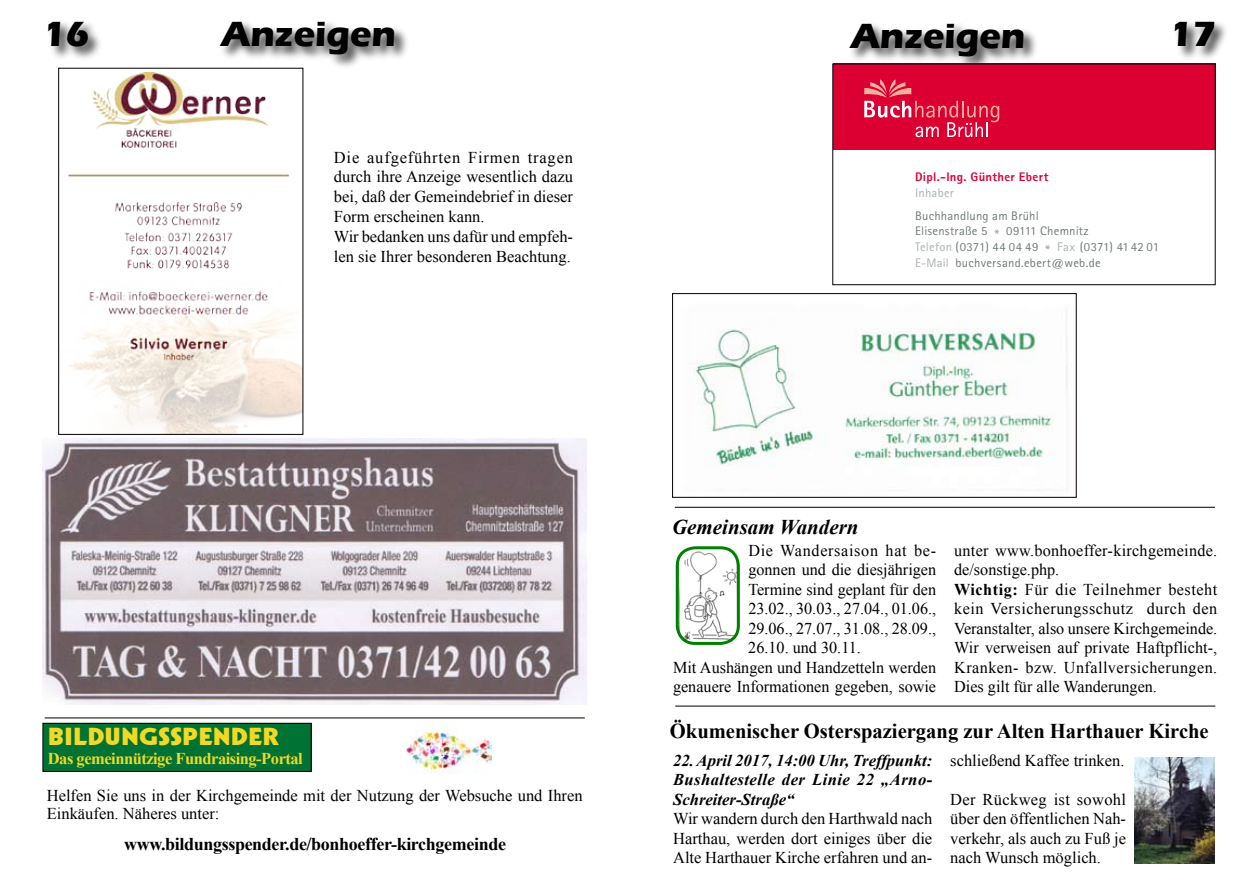
<style>
.page{position:relative;width:1259px;height:893px;background:#fff}
.page>*{position:absolute;margin:0;border:0;box-sizing:border-box;transform-origin:0 0}
.t1{font:700 36px "Eras ITC";color:#000}
.t2{font:24px "Geometric 231 BT Heavy C";color:#f1d925;scale:1.15 1}
.t3{font:700 21px "Times New Roman";color:#000}
.t4{font:italic 700 21px "Times New Roman";color:#000}
.t5{font:700 18px "Times New Roman";letter-spacing:-.02em;color:#000}
.t6{font:16.5px/19.8px "Times New Roman";color:#000}
.t7{font:16.5px/19.5px "Times New Roman";letter-spacing:.02em;color:#000}
.t8{font:italic 700 16.5px/19.5px "Times New Roman";letter-spacing:.025em;color:#000;text-align:justify}
.t9{font:700 16.5px "Times New Roman";letter-spacing:-.03em;color:#f1d925}
.t10{font:16.5px "Times New Roman";letter-spacing:.045em;color:#000}
.t11{font:12.45px/15.6px "AT Rotis Sans Serif";letter-spacing:.015em;color:#717878}
.t12{font:800 12.45px "AT Rotis Sans Serif";letter-spacing:.02em;color:#db0031}
.t13{font:12.45px "AT Rotis Sans Serif";letter-spacing:.015em;color:#abb1b2}
.s1{color:#abb1b2}
.s2{font-weight:700}
</style>
<div class="page">
<div style="left:46px;top:19px;width:57px;height:44px;background:#000;opacity:.75"></div>
<div style="left:1172px;top:19px;width:57px;height:43px;background:#000;opacity:.75"></div>
<div style="left:848px;top:20px;width:191px;height:53px;background:#000;opacity:.75"></div>
<div style="left:218px;top:19px;width:192px;height:52px;background:#000;opacity:.75"></div>
<img style="left:43px;top:438px;width:543px;height:266px">
<hr style="left:45px;top:718px;width:540px;height:1px;background:#000">
<img style="left:68px;top:72px;width:233px;height:361px">
<div style="left:58px;top:68px;width:245px;height:367px;border:1px solid #000"></div>
<img style="left:695px;top:328px;width:373px;height:138px">
<div style="left:672px;top:293px;width:404px;height:204px;border:1px solid #000"></div>
<div style="left:833px;top:64px;width:382px;height:86px;background:#db0031"></div>
<svg style="left:864px;top:79px;width:135px;height:58px"></svg>
<svg style="left:994px;top:229px;width:5px;height:5px"></svg>
<svg style="left:1045px;top:245px;width:4px;height:4px"></svg>
<div style="left:832px;top:64px;width:383px;height:221px;border:1px solid #000"></div>
<hr style="left:675px;top:507px;width:540px;height:1px;background:#000">
<img style="left:407px;top:721px;width:85px;height:52px">
<div style="left:43px;top:723px;width:268px;height:48px;background:#007233"></div>
<div style="left:43px;top:723px;width:268px;height:49px;border:1px solid #000"></div>
<img style="left:677px;top:548px;width:61px;height:95px;border-radius:18px">
<div style="left:676px;top:546px;width:64px;height:99px;border:3px solid #008000;border-radius:18px"></div>
<hr style="left:675px;top:706px;width:540px;height:1px;background:#000">
<img style="left:1134px;top:758px;width:80px;height:105px">
<h1 class="t1" style="left:43px;top:14px;width:48px">16</h1>
<h1 class="t1" style="left:221px;top:14px;width:176px">Anzeigen</h1>
<h1 class="t1" style="left:850px;top:15px;width:176px">Anzeigen</h1>
<h1 class="t1" style="left:1169px;top:14px;width:48px">17</h1>
<p class="t6" style="left:334px;top:147px;width:241px">Die aufgeführten Firmen tragen durch ihre Anzeige wesentlich dazu bei, daß der Gemeindebrief in dieser<br>Form erscheinen kann.<br>Wir bedanken uns dafür und empfeh&shy;len sie Ihrer besonderen Beachtung.</p>
<p class="t12" style="left:915px;top:169px;width:135px">Dipl.-Ing. Günther Ebert</p>
<p class="t13" style="left:915px;top:185px;width:40px">Inhaber</p>
<p class="t11" style="left:915px;top:208px;width:125px">Buchhandlung am Brühl<br>Elisenstraße 5</p>
<p class="t11" style="left:915px;top:223px;width:175px;text-indent:91px">09111 Chemnitz<br><span class="s1">Telefon</span> (0371) 44 04 49</p>
<p class="t11" style="left:915px;top:239px;width:245px;text-indent:142px"><span class="s1">Fax</span> (0371) 41 42 01<br><span class="s1">E-Mail</span> buchversand.ebert@web.de</p>
<h2 class="t2" style="left:48px;top:721px;width:202px">BILDUNGSSPENDER</h2>
<p class="t9" style="left:48px;top:747px;width:256px">Das gemeinnützige Fundraising-Portal</p>
<p class="t6" style="left:47px;top:786px;width:537px;line-height:18px">Helfen Sie uns in der Kirchgemeinde mit der Nutzung der Websuche und Ihren<br>Einkäufen. Näheres unter:</p>
<p class="t5" style="left:124px;top:831px;width:383px">www.bildungsspender.de/bonhoeffer-kirchgemeinde</p>
<p class="t4" style="left:672px;top:512px;width:188px">Gemeinsam Wandern</p>
<p class="t10" style="left:748px;top:539px;width:189px">Die Wandersaison hat be-</p>
<p class="t6" style="left:748px;top:560px;width:189px">gonnen und die diesjährigen</p>
<p class="t6" style="left:748px;top:579px;width:189px">Termine sind geplant für den</p>
<p class="t6" style="left:748px;top:599px;width:189px">23.02., 30.03., 27.04., 01.06.,</p>
<p class="t6" style="left:748px;top:618px;width:189px">29.06., 27.07., 31.08., 28.09.,</p>
<p class="t6" style="left:748px;top:638px;width:114px">26.10. und 30.11.</p>
<p class="t6" style="left:673px;top:657px;width:265px">Mit Aushängen und Handzetteln werden</p>
<p class="t6" style="left:673px;top:677px;width:265px">genauere Informationen gegeben, sowie</p>
<p class="t7" style="left:954px;top:540px;width:265px">unter www.bonhoeffer-kirchgemeinde. de/sonstige.php.<br><span class="s2">Wichtig:</span> Für die Teilnehmer besteht kein Versicherungsschutz durch den Veranstalter, also unsere Kirchgemeinde.<br>Wir verweisen auf private Haftpflicht-, Kranken- bzw. Unfallversicherungen.<br>Dies gilt für alle Wanderungen.</p>
<p class="t3" style="left:670px;top:716px;width:540px">Ökumenischer Osterspaziergang zur Alten Harthauer Kirche</p>
<p class="t8" style="left:673px;top:750px;width:261px">22. April 2017, 14:00 Uhr, Treffpunkt:<br>Bushaltestelle der Linie 22 „Arno-Schreiter-Straße“</p>
<p class="t6" style="left:673px;top:808px;width:261px;text-align:justify">Wir wandern durch den Harthwald nach Harthau, werden dort einiges über die Alte Harthauer Kirche erfahren und an-</p>
<p class="t6" style="left:950px;top:750px;width:176px">schließend Kaffee trinken.</p>
<p class="t6" style="left:950px;top:789px;width:177px;text-align:justify">Der Rückweg ist sowohl über den öffentlichen Nah&shy;verkehr, als auch zu Fuß je nach Wunsch möglich.</p>
</div>
